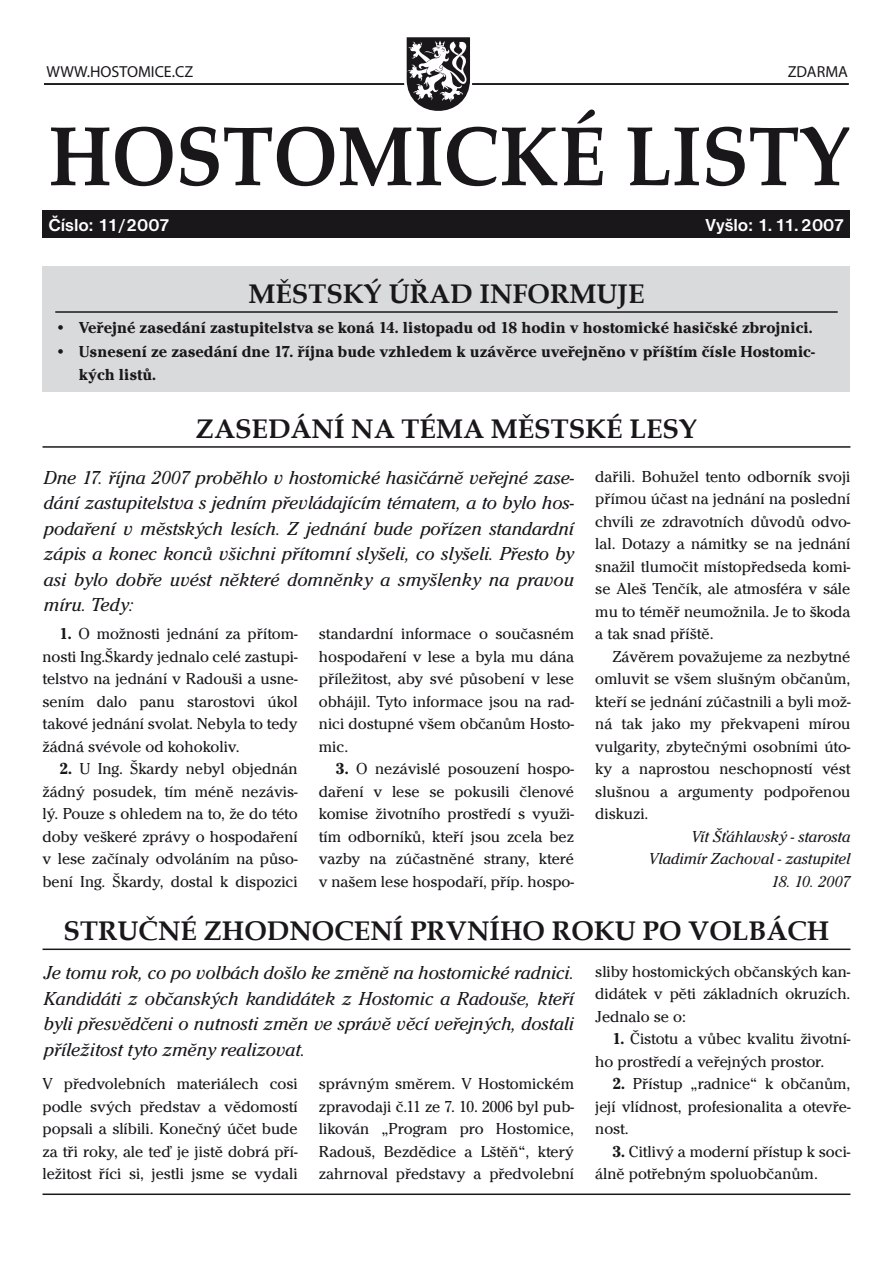
<style>
.page{position:relative;width:893px;height:1263px;background:#fff}
.page>*{position:absolute;margin:0;border:0;box-sizing:border-box;transform-origin:0 0}
.t1{font:700 84.45px "Book Antiqua";letter-spacing:.005em;color:#1a171b;scale:.9 1}
.t2{font:700 27px "Book Antiqua";color:#1a171b}
.t3{font:italic 19.5px/25.5px "Cheltenham Itc TOT";color:#1a171b;text-align:justify}
.t4{font:700 18px "Nimbus Sans DOT";color:#fff}
.t5{font:16.5px/22.5px "Cheltenham Itc TOT";color:#1a171b;text-align:justify}
.t6{font:700 16.5px/22px "Cheltenham Itc TOT";color:#1a171b}
.t7{font:italic 16.5px/22.5px "Cheltenham Itc TOT";color:#1a171b;text-align:right}
.t8{font:16.05px "Myriad Pro";color:#1a171b}
.s1{font-weight:400}
.s2{font-weight:700}
</style>
<div class="page">
<hr style="left:44px;top:83px;width:805px;height:2px;background:#1a171b">
<svg style="left:404px;top:37px;width:68px;height:74px"></svg>
<div style="left:43px;top:211px;width:807px;height:27px;background:#1a171b"></div>
<div style="left:43px;top:266px;width:807px;height:125px;background:#d9dadb"></div>
<hr style="left:55px;top:311px;width:783px;height:2px;background:#1a171b">
<hr style="left:43px;top:446px;width:807px;height:2px;background:#1a171b">
<hr style="left:43px;top:948px;width:807px;height:2px;background:#1a171b">
<hr style="left:43px;top:1193px;width:807px;height:2px;background:#1a171b">
<p class="t8" style="left:47px;top:62px;width:148px">WWW.HOSTOMICE.CZ</p>
<p class="t8" style="left:788px;top:62px;width:62px">ZDARMA</p>
<h1 class="t1" style="left:48px;top:107px;width:893px">HOSTOMICKÉ LISTY</h1>
<p class="t4" style="left:49px;top:217px;width:123px">Číslo: 11/2007</p>
<p class="t4" style="left:706px;top:217px;width:141px">Vyšlo: 1. 11. 2007</p>
<h2 class="t2" style="left:248px;top:278px;width:397px">MĚSTSKÝ ÚŘAD INFORMUJE</h2>
<p class="t6" style="left:55px;top:318px;width:759px"><span class="s1">•</span> Veřejné zasedání zastupitelstva se koná 14. listopadu od 18 hodin v hostomické hasičské zbrojnici.</p>
<p class="t6" style="left:79px;top:342px;width:738px;text-indent:-23px"><span class="s1">•</span> Usnesení ze zasedání dne 17. října bude vzhledem k uzávěrce uveřejněno v příštím čísle Hostomic&shy;kých listů.</p>
<h2 class="t2" style="left:196px;top:413px;width:502px">ZASEDÁNÍ NA TÉMA MĚSTSKÉ LESY</h2>
<p class="t3" style="left:44px;top:466px;width:532px">Dne 17. října 2007 proběhlo v hostomické hasičárně veřejné zase&shy;dání zastupitelstva s jedním převládajícím tématem, a to bylo hos&shy;podaření v městských lesích. Z jednání bude pořízen standardní zápis a konec konců všichni přítomní slyšeli, co slyšeli. Přesto by asi bylo dobře uvést některé domněnky a smyšlenky na pravou míru. Tedy:</p>
<p class="t5" style="left:319px;top:624px;width:257px">standardní informace o současném hospodaření v lese a byla mu dána příležitost, aby své působení v lese obhájil. Tyto informace jsou na rad&shy;nici dostupné všem občanům Hosto&shy;mic.</p>
<p class="t5" style="left:319px;top:759px;width:257px;text-indent:17px"><span class="s2">3.</span> O nezávislé posouzení hospo&shy;daření v lese se pokusili členové komise životního prostředí s využi&shy;tím odborníků, kteří jsou zcela bez vazby na zúčastněné strany, které v našem lese hospodaří, příp. hospo-</p>
<p class="t5" style="left:595px;top:466px;width:257px">dařili. Bohužel tento odborník svoji přímou účast na jednání na poslední chvíli ze zdravotních důvodů odvo&shy;lal. Dotazy a námitky se na jednání snažil tlumočit místopředseda komi&shy;se Aleš Tenčík, ale atmosféra v sále mu to téměř neumožnila. Je to škoda a tak snad příště.</p>
<p class="t5" style="left:595px;top:646px;width:257px;text-indent:17px">Závěrem považujeme za nezbytné omluvit se všem slušným občanům, kteří se jednání zúčastnili a byli mož&shy;ná tak jako my překvapeni mírou vulgarity, zbytečnými osobními úto&shy;ky a naprostou neschopností vést slušnou a argumenty podpořenou diskuzi.</p>
<p class="t7" style="left:649px;top:826px;width:203px">Vít Šťáhlavský - starosta<br>Vladimír Zachoval - zastupitel</p>
<p class="t7" style="left:771px;top:871px;width:81px">18. 10. 2007</p>
<h2 class="t2" style="left:64px;top:915px;width:767px">STRUČNÉ ZHODNOCENÍ PRVNÍHO ROKU PO VOLBÁCH</h2>
<p class="t5" style="left:43px;top:624px;width:257px;text-indent:17px"><span class="s2">1.</span> O možnosti jednání za přítom&shy;nosti Ing.Škardy jednalo celé zastupi&shy;telstvo na jednání v Radouši a usne&shy;sením dalo panu starostovi úkol takové jednání svolat. Nebyla to tedy žádná svévole od kohokoliv.</p>
<p class="t5" style="left:43px;top:759px;width:257px;text-indent:17px"><span class="s2">2.</span> U Ing. Škardy nebyl objednán žádný posudek, tím méně nezávis&shy;lý. Pouze s ohledem na to, že do této doby veškeré zprávy o hospodaření v lese začínaly odvoláním na půso&shy;bení Ing. Škardy, dostal k dispozici</p>
<p class="t3" style="left:44px;top:962px;width:532px">Je tomu rok, co po volbách došlo ke změně na hostomické radnici.<br>Kandidáti z občanských kandidátek z Hostomic a Radouše, kteří byli přesvědčeni o nutnosti změn ve správě věcí veřejných, dostali příležitost tyto změny realizovat.</p>
<p class="t5" style="left:319px;top:1074px;width:257px">správným směrem. V Hostomickém zpravodaji č.11 ze 7. 10. 2006 byl pub&shy;likován „Program pro Hostomice, Radouš, Bezdědice a Lštěň“, který zahrnoval představy a předvolební</p>
<p class="t5" style="left:43px;top:1074px;width:257px">V předvolebních materiálech cosi podle svých představ a vědomostí popsali a slíbili. Konečný účet bude za tři roky, ale teď je jistě dobrá pří&shy;ležitost říci si, jestli jsme se vydali</p>
<p class="t5" style="left:595px;top:961px;width:257px">sliby hostomických občanských kan&shy;didátek v pěti základních okruzích.<br>Jednalo se o:</p>
<p class="t5" style="left:595px;top:1029px;width:257px;text-indent:17px"><span class="s2">1.</span> Čistotu a vůbec kvalitu životní&shy;ho prostředí a veřejných prostor.</p>
<p class="t5" style="left:595px;top:1074px;width:257px;text-indent:17px"><span class="s2">2.</span> Přístup „radnice“ k občanům, její vlídnost, profesionalita a otevře&shy;nost.</p>
<p class="t5" style="left:595px;top:1141px;width:257px;text-indent:17px"><span class="s2">3.</span> Citlivý a moderní přístup k soci&shy;álně potřebným spoluobčanům.</p>
</div>
